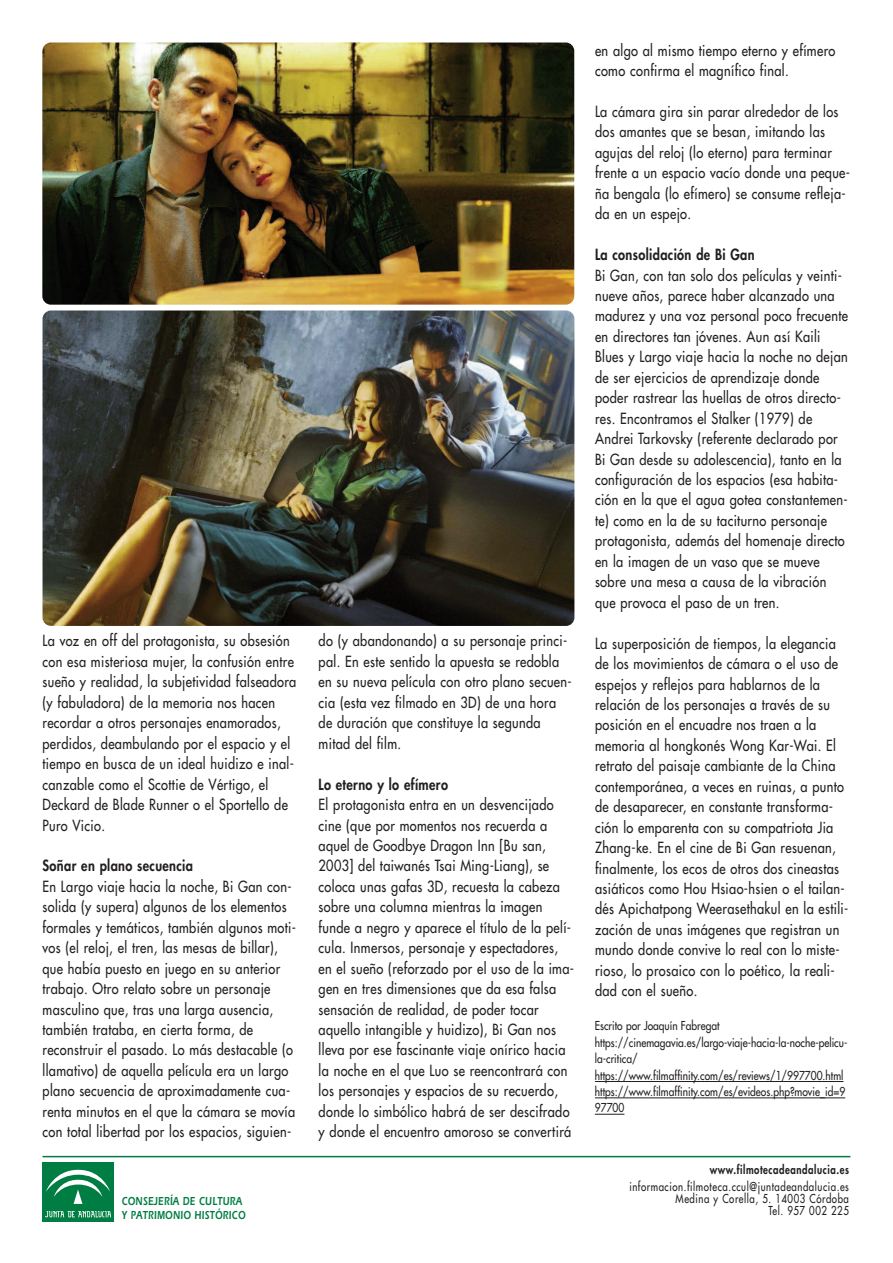
<style>
.page{position:relative;width:893px;height:1263px;background:#fff}
.page>*{position:absolute;margin:0;border:0;box-sizing:border-box;transform-origin:0 0}
.t1{font:15px/20.4px "Futura LT";letter-spacing:.03em;color:#231f20;scale:.85 1}
.t2{font:800 15px "Futura LT";letter-spacing:.03em;color:#231f20;scale:.85 1}
.t3{font:12px/16.4px "Futura LT";color:#231f20;scale:.85 1}
.t4{font:12px/12px "Futura LT";letter-spacing:.06em;color:#231f20;text-align:right;scale:.8 1}
.t5{font:12px/14.4px "Erie Black Plain";letter-spacing:.03em;color:#007d43;scale:.75 1}
.t6{font:800 12px "Futura LT";letter-spacing:.06em;color:#231f20;scale:.8 1}
</style>
<div class="page">
<hr style="left:595px;top:1081px;width:248px;height:1px;background:#231f20">
<hr style="left:595px;top:1097px;width:250px;height:1px;background:#231f20">
<svg style="left:595px;top:1114px;width:29px;height:1px"></svg>
<hr style="left:43px;top:1156px;width:807px;height:1px;background:#007d43">
<img style="left:42px;top:43px;width:532px;height:262px;border-radius:9px">
<img style="left:43px;top:310px;width:531px;height:316px;border-radius:9px">
<div style="left:43px;top:1162px;width:71px;height:60px;background:#007d43"></div>
<svg style="left:45px;top:1211px;width:66px;height:6px"></svg>
<svg style="left:46px;top:1170px;width:64px;height:34px"></svg>
<p class="t1" style="left:43px;top:631px;width:300px">La voz en off del protagonista, su obsesión con esa misteriosa mujer, la confusión entre sueño y realidad, la subjetividad falseadora (y fabuladora) de la memoria nos hacen recordar a otros personajes enamorados, perdidos, deambulando por el espacio y el tiempo en busca de un ideal huidizo e inal&shy;canzable como el Scottie de Vértigo, el Deckard de Blade Runner o el Sportello de Puro Vicio.</p>
<p class="t2" style="left:43px;top:856px;width:179px">Soñar en plano secuencia</p>
<p class="t1" style="left:43px;top:876px;width:300px">En Largo viaje hacia la noche, Bi Gan con&shy;solida (y supera) algunos de los elementos formales y temáticos, también algunos moti&shy;vos (el reloj, el tren, las mesas de billar), que había puesto en juego en su anterior trabajo. Otro relato sobre un personaje masculino que, tras una larga ausencia, también trataba, en cierta forma, de reconstruir el pasado. Lo más destacable (o llamativo) de aquella película era un largo plano secuencia de aproximadamente cua&shy;renta minutos en el que la cámara se movía con total libertad por los espacios, siguien-</p>
<p class="t5" style="left:122px;top:1193px;width:167px">CONSEJERÍA DE CULTURA<br>Y PATRIMONIO HISTÓRICO</p>
<p class="t1" style="left:319px;top:631px;width:299px">do (y abandonando) a su personaje princi&shy;pal. En este sentido la apuesta se redobla en su nueva película con otro plano secuen&shy;cia (esta vez filmado en 3D) de una hora de duración que constituye la segunda mitad del film.</p>
<p class="t2" style="left:319px;top:774px;width:154px">Lo eterno y lo efímero</p>
<p class="t1" style="left:319px;top:794px;width:302px">El protagonista entra en un desvencijado cine (que por momentos nos recuerda a aquel de Goodbye Dragon Inn [Bu san, 2003] del taiwanés Tsai Ming-Liang), se coloca unas gafas 3D, recuesta la cabeza sobre una columna mientras la imagen funde a negro y aparece el título de la pelí&shy;cula. Inmersos, personaje y espectadores, en el sueño (reforzado por el uso de la ima&shy;gen en tres dimensiones que da esa falsa sensación de realidad, de poder tocar aquello intangible y huidizo), Bi Gan nos lleva por ese fascinante viaje onírico hacia la noche en el que Luo se reencontrará con los personajes y espacios de su recuerdo, donde lo simbólico habrá de ser descifrado y donde el encuentro amoroso se convertirá</p>
<p class="t1" style="left:595px;top:40px;width:284px">en algo al mismo tiempo eterno y efímero como confirma el magnífico final.</p>
<p class="t1" style="left:595px;top:101px;width:302px">La cámara gira sin parar alrededor de los dos amantes que se besan, imitando las agujas del reloj (lo eterno) para terminar frente a un espacio vacío donde una peque&shy;ña bengala (lo efímero) se consume refleja&shy;da en un espejo.</p>
<p class="t2" style="left:595px;top:244px;width:189px">La consolidación de Bi Gan</p>
<p class="t1" style="left:595px;top:265px;width:299px">Bi Gan, con tan solo dos películas y veinti&shy;nueve años, parece haber alcanzado una madurez y una voz personal poco frecuente en directores tan jóvenes. Aun así Kaili Blues y Largo viaje hacia la noche no dejan de ser ejercicios de aprendizaje donde poder rastrear las huellas de otros directo&shy;res. Encontramos el Stalker (1979) de Andrei Tarkovsky (referente declarado por Bi Gan desde su adolescencia), tanto en la configuración de los espacios (esa habita&shy;ción en la que el agua gotea constantemen&shy;te) como en la de su taciturno personaje protagonista, además del homenaje directo en la imagen de un vaso que se mueve sobre una mesa a causa de la vibración que provoca el paso de un tren.</p>
<p class="t1" style="left:595px;top:633px;width:300px">La superposición de tiempos, la elegancia de los movimientos de cámara o el uso de espejos y reflejos para hablarnos de la relación de los personajes a través de su posición en el encuadre nos traen a la memoria al hongkonés Wong Kar-Wai. El retrato del paisaje cambiante de la China contemporánea, a veces en ruinas, a punto de desaparecer, en constante transforma&shy;ción lo emparenta con su compatriota Jia Zhang-ke. En el cine de Bi Gan resuenan, finalmente, los ecos de otros dos cineastas asiáticos como Hou Hsiao-hsien o el tailan&shy;dés Apichatpong Weerasethakul en la estili&shy;zación de unas imágenes que registran un mundo donde convive lo real con lo miste&shy;rioso, lo prosaico con lo poético, la reali&shy;dad con el sueño.</p>
<p class="t3" style="left:595px;top:1018px;width:299px">Escrito por Joaquín Fabregat https://cinemagavia.es/largo-viaje-hacia-la-noche-pelicu&shy;la-critica/ https://www.filmaffinity.com/es/reviews/1/997700.html https://www.filmaffinity.com/es/evideos.php?movie_id=9<br>97700</p>
<p class="t6" style="left:710px;top:1162px;width:176px">www.filmotecadeandalucia.es</p>
<p class="t4" style="left:629px;top:1180px;width:276px">informacion.filmoteca.ccul@juntadeandalucia.es<br>Medina y Corella, 5. 14003 Córdoba<br>Tel. 957 002 225</p>
</div>
